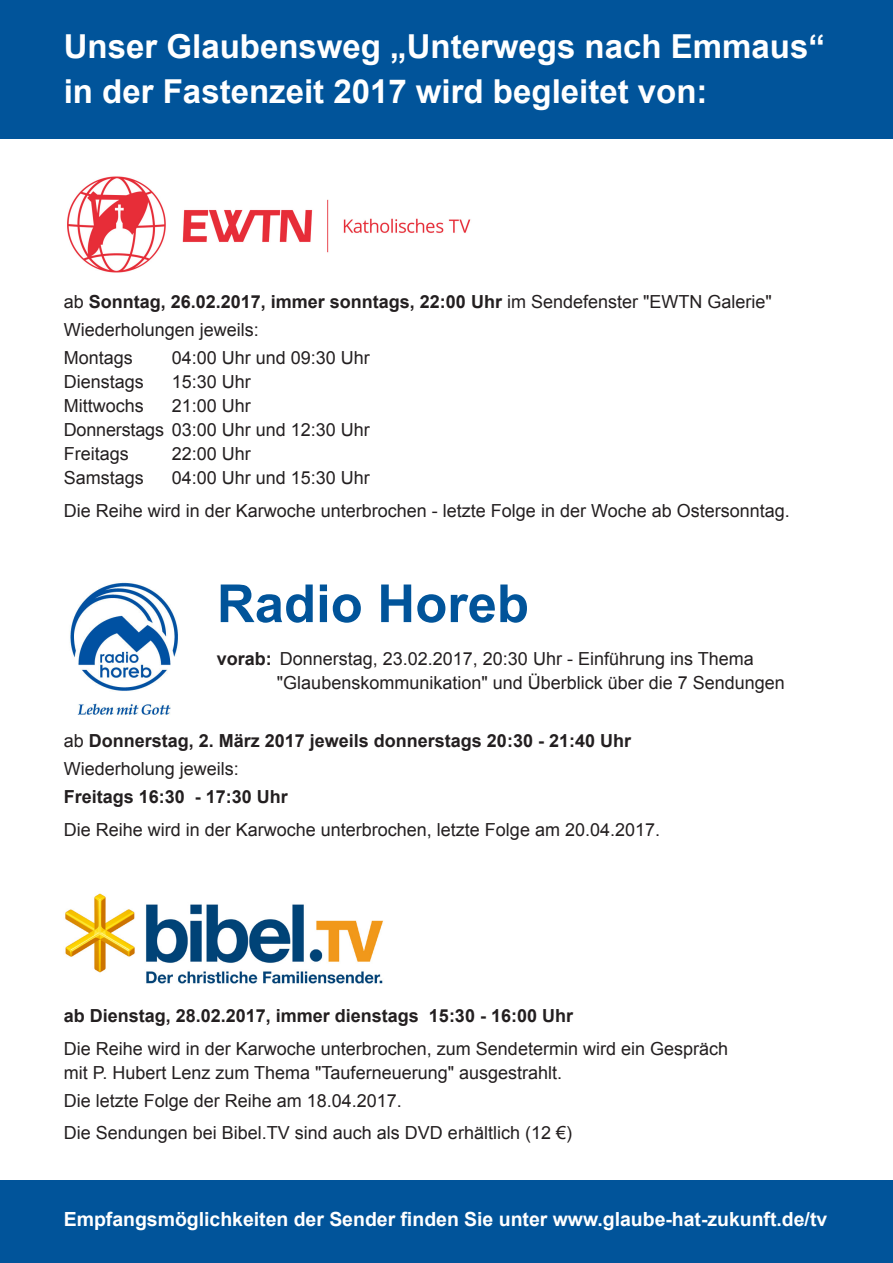
<style>
.page{position:relative;width:893px;height:1263px;background:#fff}
.page>*{position:absolute;margin:0;border:0;box-sizing:border-box;transform-origin:0 0}
.t1{font:700 52.5px "Arial";color:#01549a}
.t2{font:700 33px/45px "Arial";color:#fff}
.t3{font:700 19.5px "Arial";color:#fff}
.t4{font:18px/24px "Arial";color:#231f20}
.t5{font:700 18px "Arial";color:#231f20}
.s1{font-weight:400}
.s2{font-weight:700}
</style>
<div class="page">
<div style="left:0;top:1180px;width:893px;height:83px;background:#01549a"></div>
<div style="left:0;top:0;width:893px;height:138px;background:#01549a"></div>
<img style="left:67px;top:176px;width:404px;height:97px">
<img style="left:65px;top:893px;width:318px;height:91px">
<img style="left:70px;top:582px;width:108px;height:133px">
<p class="t2" style="left:64px;top:25px;width:763px">Unser Glaubensweg „Unterwegs nach Emmaus“ in der Fastenzeit 2017 wird begleitet von:</p>
<p class="t5" style="left:64px;top:289px;width:710px"><span class="s1">ab</span> Sonntag, 26.02.2017, immer sonntags, 22:00 Uhr <span class="s1">im Sendefenster "EWTN Galerie"</span></p>
<p class="t4" style="left:64px;top:318px;width:197px">Wiederholungen jeweils:</p>
<p class="t4" style="left:64px;top:346px;width:71px">Montags</p>
<p class="t4" style="left:172px;top:346px;width:200px">04:00 Uhr und 09:30 Uhr</p>
<p class="t4" style="left:64px;top:370px;width:82px">Dienstags</p>
<p class="t4" style="left:172px;top:370px;width:81px">15:30 Uhr</p>
<p class="t4" style="left:64px;top:394px;width:82px">Mittwochs</p>
<p class="t4" style="left:172px;top:394px;width:81px">21:00 Uhr</p>
<p class="t4" style="left:64px;top:418px;width:308px">Donnerstags 03:00 Uhr und 12:30 Uhr</p>
<p class="t4" style="left:64px;top:442px;width:67px">Freitags</p>
<p class="t4" style="left:172px;top:442px;width:81px">22:00 Uhr</p>
<p class="t4" style="left:64px;top:466px;width:82px">Samstags</p>
<p class="t4" style="left:172px;top:466px;width:200px">04:00 Uhr und 15:30 Uhr</p>
<p class="t4" style="left:64px;top:498px;width:728px">Die Reihe wird in der Karwoche unterbrochen - letzte Folge in der Woche ab Ostersonntag.</p>
<p class="t1" style="left:217px;top:569px;width:314px">Radio Horeb</p>
<p class="t4" style="left:217px;top:647px;width:538px"><span class="s2">vorab:</span> Donnerstag, 23.02.2017, 20:30 Uhr - Einführung ins Thema</p>
<p class="t4" style="left:277px;top:671px;width:510px">"Glaubenskommunikation" und Überblick über die 7 Sendungen</p>
<p class="t5" style="left:64px;top:728px;width:569px"><span class="s1">ab</span> Donnerstag, 2. März 2017 jeweils donnerstags 20:30 - 21:40 Uhr</p>
<p class="t4" style="left:64px;top:757px;width:177px">Wiederholung jeweils:</p>
<p class="t5" style="left:64px;top:785px;width:226px">Freitags 16:30 - 17:30 Uhr</p>
<p class="t4" style="left:64px;top:818px;width:598px">Die Reihe wird in der Karwoche unterbrochen, letzte Folge am 20.04.2017.</p>
<p class="t5" style="left:64px;top:1004px;width:511px">ab Dienstag, 28.02.2017, immer dienstags 15:30 - 16:00 Uhr</p>
<p class="t4" style="left:64px;top:1036px;width:666px">Die Reihe wird in der Karwoche unterbrochen, zum Sendetermin wird ein Gespräch mit P. Hubert Lenz zum Thema "Tauferneuerung" ausgestrahlt.</p>
<p class="t4" style="left:64px;top:1089px;width:340px">Die letzte Folge der Reihe am 18.04.2017.</p>
<p class="t4" style="left:64px;top:1121px;width:510px">Die Sendungen bei Bibel.TV sind auch als DVD erhältlich (12 €)</p>
<p class="t3" style="left:64px;top:1206px;width:765px">Empfangsmöglichkeiten der Sender finden Sie unter www.glaube-hat-zukunft.de/tv</p>
</div>
